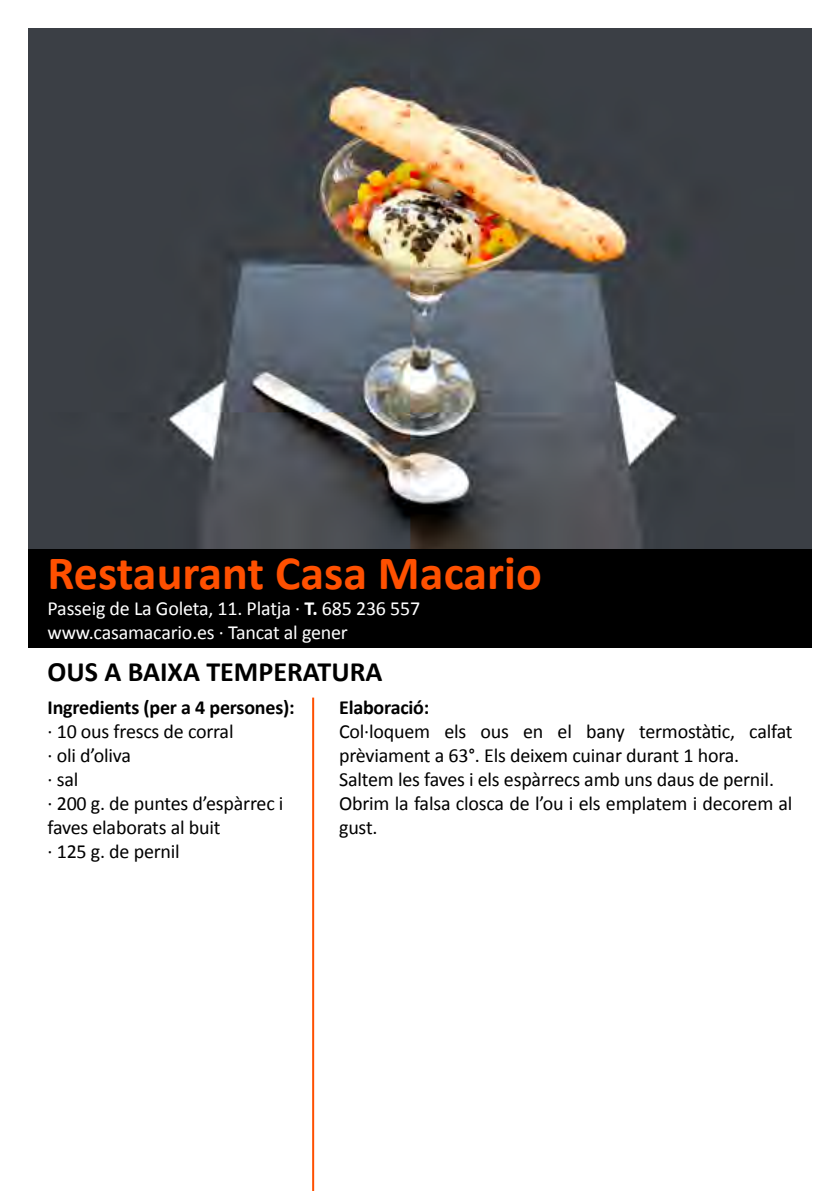
<style>
.page{position:relative;width:840px;height:1191px;background:#fff}
.page>*{position:absolute;margin:0;border:0;box-sizing:border-box;transform-origin:0 0}
.t1{font:700 48px "Calibri";color:#ff5000}
.t2{font:700 28px "Calibri";color:#000}
.t3{font:20px/24px "Calibri";letter-spacing:-.01em;color:#000}
.t4{font:20px/24px "Calibri";letter-spacing:-.01em;color:#fff}
.t5{font:700 20px "Calibri";letter-spacing:-.01em;color:#000}
.s1{font-weight:700}
</style>
<div class="page">
<hr style="left:312px;top:697px;width:2px;height:494px;background:#ff5000">
<img style="left:28px;top:28px;width:783px;height:521px">
<div style="left:28px;top:549px;width:783px;height:98px;background:#000"></div>
<h1 class="t1" style="left:48px;top:542px;width:495px">Restaurant Casa Macario</h1>
<p class="t4" style="left:48px;top:596px;width:374px">Passeig de La Goleta, 11. Platja · <span class="s1">T.</span> 685 236 557 www.casamacario.es · Tancat al gener</p>
<h2 class="t2" style="left:48px;top:653px;width:336px">OUS A BAIXA TEMPERATURA</h2>
<p class="t5" style="left:48px;top:694px;width:248px">Ingredients (per a 4 persones):</p>
<p class="t3" style="left:48px;top:719px;width:237px">· 10 ous frescs de corral<br>· oli d’oliva<br>· sal<br>· 200 g. de puntes d’espàrrec i faves elaborats al buit<br>· 125 g. de pernil</p>
<p class="t5" style="left:339px;top:694px;width:92px">Elaboració:</p>
<p class="t3" style="left:339px;top:719px;width:454px">Col·loquem els ous en el bany termostàtic, calfat prèviament a 63°. Els deixem cuinar durant 1 hora.<br>Saltem les faves i els espàrrecs amb uns daus de pernil.<br>Obrim la falsa closca de l’ou i els emplatem i decorem al gust.</p>
</div>
